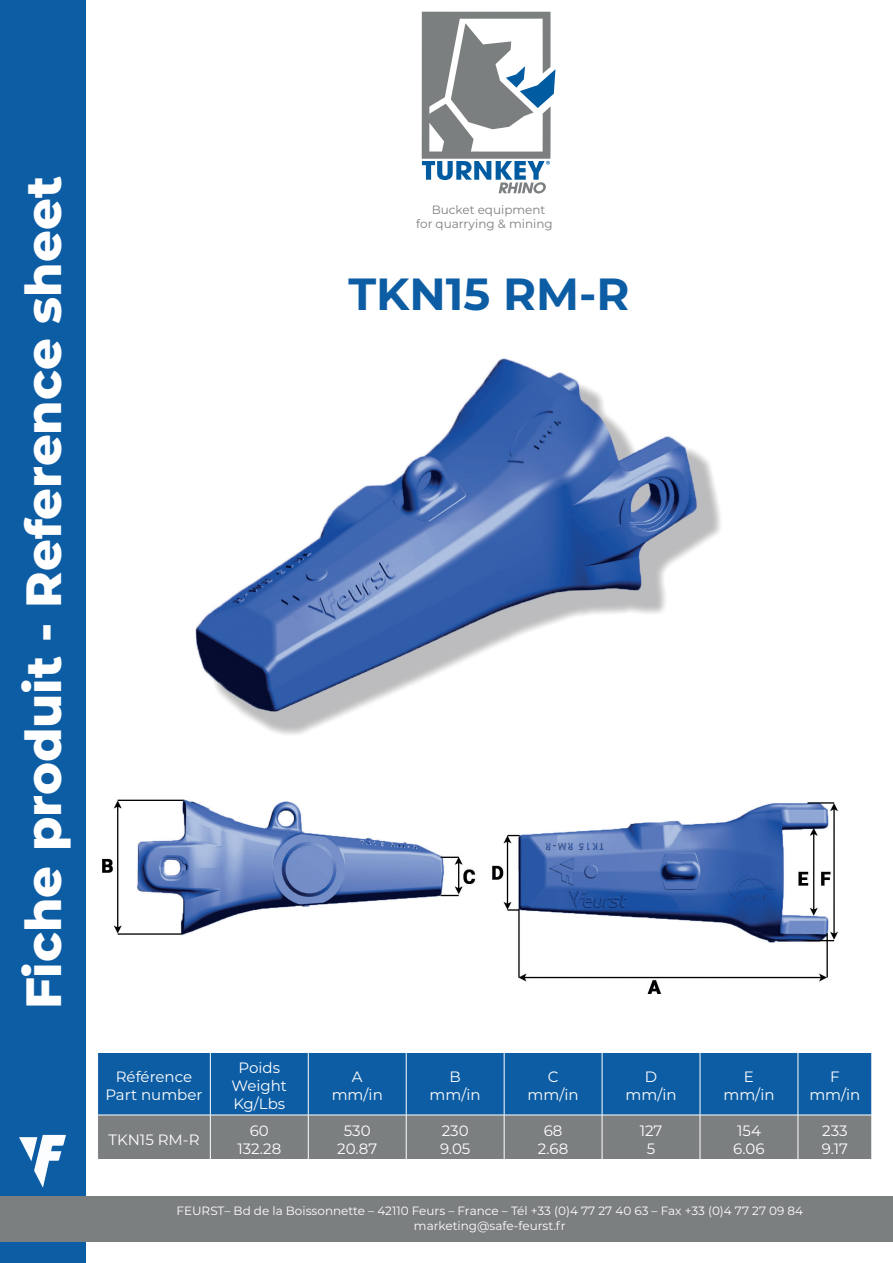
<style>
.page{position:relative;width:893px;height:1263px;background:#fff}
.page>*{position:absolute;margin:0;border:0;box-sizing:border-box;transform-origin:0 0}
.t1{font:800 49.5px "Montserrat";color:#fff}
.t2{font:700 45px "Montserrat";color:#0d5da4}
.t3{font:15px/18px "Montserrat";color:#fff;text-align:center}
.t4{font:12px/14.4px "Montserrat";color:#fff;text-align:center}
.t5{font:12px/14.4px "Montserrat";color:#7c7f80;text-align:center}
.s1{color:#fff}
</style>
<div class="page">
<div style="left:0;top:0;width:85px;height:1263px;background:#0d5da4"></div>
<div style="left:0;top:1196px;width:893px;height:46px;background:#7c7f80"></div>
<svg style="left:422px;top:12px;width:133px;height:181px"></svg>
<svg style="left:19px;top:1135px;width:47px;height:52px"></svg>
<div style="left:98px;top:1053px;width:773px;height:62px;background:#0d5da4"></div>
<div style="left:98px;top:1116px;width:773px;height:43px;background:#7c7f80"></div>
<hr style="left:210px;top:1053px;width:1px;height:62px;background:#fff">
<hr style="left:308px;top:1053px;width:1px;height:62px;background:#fff">
<hr style="left:406px;top:1053px;width:1px;height:62px;background:#fff">
<hr style="left:504px;top:1053px;width:1px;height:62px;background:#fff">
<hr style="left:602px;top:1053px;width:1px;height:62px;background:#fff">
<hr style="left:700px;top:1053px;width:1px;height:62px;background:#fff">
<hr style="left:798px;top:1053px;width:1px;height:62px;background:#fff">
<hr style="left:210px;top:1115px;width:1px;height:44px;background:#fff">
<hr style="left:308px;top:1115px;width:1px;height:44px;background:#fff">
<hr style="left:406px;top:1115px;width:1px;height:44px;background:#fff">
<hr style="left:504px;top:1115px;width:1px;height:44px;background:#fff">
<hr style="left:602px;top:1115px;width:1px;height:44px;background:#fff">
<hr style="left:700px;top:1115px;width:1px;height:44px;background:#fff">
<hr style="left:798px;top:1115px;width:1px;height:44px;background:#fff">
<img style="left:196px;top:358px;width:525px;height:377px">
<img style="left:102px;top:799px;width:735px;height:194px">
<h1 class="t1" style="left:7px;top:1009px;width:834px;rotate:-90deg">Fiche produit - Reference sheet</h1>
<p class="t5" style="left:416px;top:202px;width:146px">Bucket equipment<br>for quarrying &amp; mining<span class="s1">g</span></p>
<h2 class="t2" style="left:348px;top:262px;width:283px">TKN15 RM-R</h2>
<p class="t3" style="left:105px;top:1067px;width:99px">Référence<br>Part number</p>
<p class="t3" style="left:232px;top:1058px;width:57px">Poids<br>Weight<br>Kg/Lbs</p>
<p class="t3" style="left:332px;top:1067px;width:53px">A mm/in</p>
<p class="t3" style="left:430px;top:1067px;width:53px">B mm/in</p>
<p class="t3" style="left:528px;top:1067px;width:53px">C mm/in</p>
<p class="t3" style="left:625px;top:1067px;width:53px">D mm/in</p>
<p class="t3" style="left:723px;top:1067px;width:53px">E mm/in</p>
<p class="t3" style="left:809px;top:1067px;width:53px">F mm/in</p>
<p class="t3" style="left:108px;top:1130px;width:93px">TKN15 RM-R</p>
<p class="t3" style="left:237px;top:1121px;width:45px">60<br>132.28</p>
<p class="t3" style="left:337px;top:1121px;width:41px">530<br>20.87</p>
<p class="t3" style="left:440px;top:1121px;width:32px;text-align:left">230<br>9.05</p>
<p class="t3" style="left:538px;top:1121px;width:32px">68<br>2.68</p>
<p class="t3" style="left:640px;top:1121px;width:24px">127<br>5</p>
<p class="t3" style="left:733px;top:1121px;width:33px;text-align:left">154<br>6.06</p>
<p class="t3" style="left:822px;top:1121px;width:28px;text-align:left">233<br>9.17</p>
<p class="t4" style="left:177px;top:1203px;width:628px">FEURST– Bd de la Boissonnette – 42110 Feurs – France – Tél +33 (0)4 77 27 40 63 – Fax +33 (0)4 77 27 09 84 marketing@safe-feurst.fr</p>
</div>
